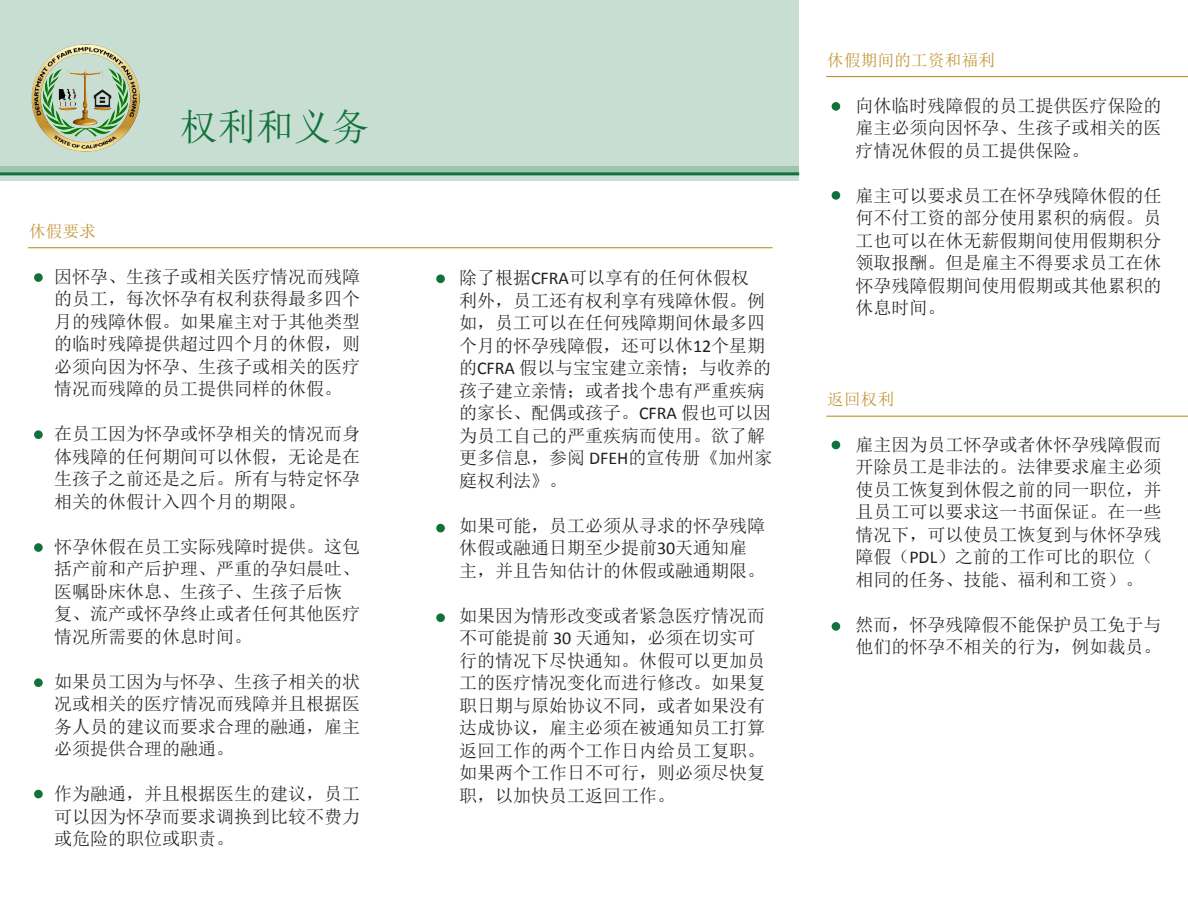
<style>
.page{position:relative;width:1188px;height:918px;background:#fff}
.page>*{position:absolute;margin:0;border:0;box-sizing:border-box;transform-origin:0 0}
.t1{font:37.5px "Sim Sun";letter-spacing:.01em;color:#0f723a}
.t2{font:18px/22.5px "Sim Sun";color:#231f20;text-align:justify}
.t3{font:16.5px "Sim Sun";letter-spacing:.02em;color:#c0912e}
.s1{font-family:"Calibri"}
</style>
<div class="page">
<svg style="left:0;top:175px;width:799px;height:6px;background:#bcd7c8"></svg>
<div style="left:0;top:0;width:799px;height:173px;background:#c8ded2"></div>
<hr style="left:0;top:172px;width:799px;height:3px;background:#0f723a">
<hr style="left:826px;top:76px;width:362px;height:1px;background:#c0912e">
<hr style="left:28px;top:247px;width:745px;height:1px;background:#c0912e">
<hr style="left:826px;top:416px;width:362px;height:1px;background:#c0912e">
<div style="left:34px;top:273px;width:9px;height:9px;background:#0f723a;border-radius:50%"></div>
<div style="left:34px;top:430px;width:9px;height:9px;background:#0f723a;border-radius:50%"></div>
<div style="left:34px;top:543px;width:9px;height:9px;background:#0f723a;border-radius:50%"></div>
<div style="left:34px;top:678px;width:9px;height:9px;background:#0f723a;border-radius:50%"></div>
<div style="left:34px;top:790px;width:9px;height:8px;background:#0f723a;border-radius:50%"></div>
<div style="left:436px;top:613px;width:9px;height:9px;background:#0f723a;border-radius:50%"></div>
<div style="left:832px;top:102px;width:8px;height:9px;background:#0f723a;border-radius:50%"></div>
<div style="left:832px;top:191px;width:8px;height:9px;background:#0f723a;border-radius:50%"></div>
<div style="left:832px;top:441px;width:8px;height:8px;background:#0f723a;border-radius:50%"></div>
<div style="left:832px;top:622px;width:8px;height:9px;background:#0f723a;border-radius:50%"></div>
<div style="left:436px;top:524px;width:9px;height:8px;background:#0f723a;border-radius:50%"></div>
<div style="left:436px;top:275px;width:9px;height:8px;background:#0f723a;border-radius:50%"></div>
<img style="left:31px;top:44px;width:108px;height:108px">
<p class="t3" style="left:29px;top:223px;width:68px">休假要求</p>
<p class="t1" style="left:180px;top:108px;width:190px">权利和义务</p>
<p class="t2" style="left:54px;top:265px;width:307px">因怀孕、生孩子或相关医疗情况而残障的员工，每次怀孕有权利获得最多四个月的残障休假。如果雇主对于其他类型的临时残障提供超过四个月的休假，则必须向因为怀孕、生孩子或相关的医疗情况而残障的员工提供同样的休假。</p>
<p class="t2" style="left:54px;top:423px;width:307px">在员工因为怀孕或怀孕相关的情况而身体残障的任何期间可以休假，无论是在生孩子之前还是之后。所有与特定怀孕相关的休假计入四个月的期限。</p>
<p class="t2" style="left:54px;top:535px;width:307px;text-align:left">怀孕休假在员工实际残障时提供。这包括产前和产后护理、严重的孕妇晨吐、医嘱卧床休息、生孩子、生孩子后恢复、流产或怀孕终止或者任何其他医疗情况所需要的休息时间。</p>
<p class="t2" style="left:54px;top:670px;width:307px">如果员工因为与怀孕、生孩子相关的状况或相关的医疗情况而残障并且根据医务人员的建议而要求合理的融通，雇主必须提供合理的融通。</p>
<p class="t2" style="left:54px;top:783px;width:307px">作为融通，并且根据医生的建议，员工可以因为怀孕而要求调换到比较不费力或危险的职位或职责。</p>
<p class="t2" style="left:459px;top:266px;width:315px;text-align:left">除了根据<span class="s1">CFRA</span>可以享有的任何休假权<br>利外，员工还有权利享有残障休假。例如，员工可以在任何残障期间休最多四个月的怀孕残障假，还可以休<span class="s1">12</span>个星期的<span class="s1">CFRA</span> 假以与宝宝建立亲情；与收养的孩子建立亲情；或者找个患有严重疾病的家长、配偶或孩子。<span class="s1">CFRA</span> 假也可以因为员工自己的严重疾病而使用。欲了解更多信息，参阅 <span class="s1">DFEH</span>的宣传册《加州家庭权利法》。</p>
<p class="t2" style="left:459px;top:514px;width:307px;text-align:left">如果可能，员工必须从寻求的怀孕残障休假或融通日期至少提前<span class="s1">30</span>天通知雇主，并且告知估计的休假或融通期限。</p>
<p class="t2" style="left:459px;top:604px;width:307px;text-align:left">如果因为情形改变或者紧急医疗情况而不可能提前 <span class="s1">30</span> 天通知，必须在切实可行的情况下尽快通知。休假可以更加员工的医疗情况变化而进行修改。如果复职日期与原始协议不同，或者如果没有达成协议，雇主必须在被通知员工打算返回工作的两个工作日内给员工复职。如果两个工作日不可行，则必须尽快复职，以加快员工返回工作。</p>
<p class="t3" style="left:827px;top:52px;width:169px">休假期间的工资和福利</p>
<p class="t2" style="left:855px;top:94px;width:307px">向休临时残障假的员工提供医疗保险的雇主必须向因怀孕、生孩子或相关的医疗情况休假的员工提供保险。</p>
<p class="t2" style="left:855px;top:184px;width:307px">雇主可以要求员工在怀孕残障休假的任何不付工资的部分使用累积的病假。员工也可以在休无薪假期间使用假期积分领取报酬。但是雇主不得要求员工在休怀孕残障假期间使用假期或其他累积的休息时间。</p>
<p class="t3" style="left:827px;top:391px;width:68px">返回权利</p>
<p class="t2" style="left:855px;top:433px;width:307px;text-align:left">雇主因为员工怀孕或者休怀孕残障假而开除员工是非法的。法律要求雇主必须使员工恢复到休假之前的同一职位，并且员工可以要求这一书面保证。在一些情况下，可以使员工恢复到与休怀孕残障假（<span class="s1">PDL</span>）之前的工作可比的职位（相同的任务、技能、福利和工资）。</p>
<p class="t2" style="left:855px;top:613px;width:307px">然而，怀孕残障假不能保护员工免于与他们的怀孕不相关的行为，例如裁员。</p>
</div>
